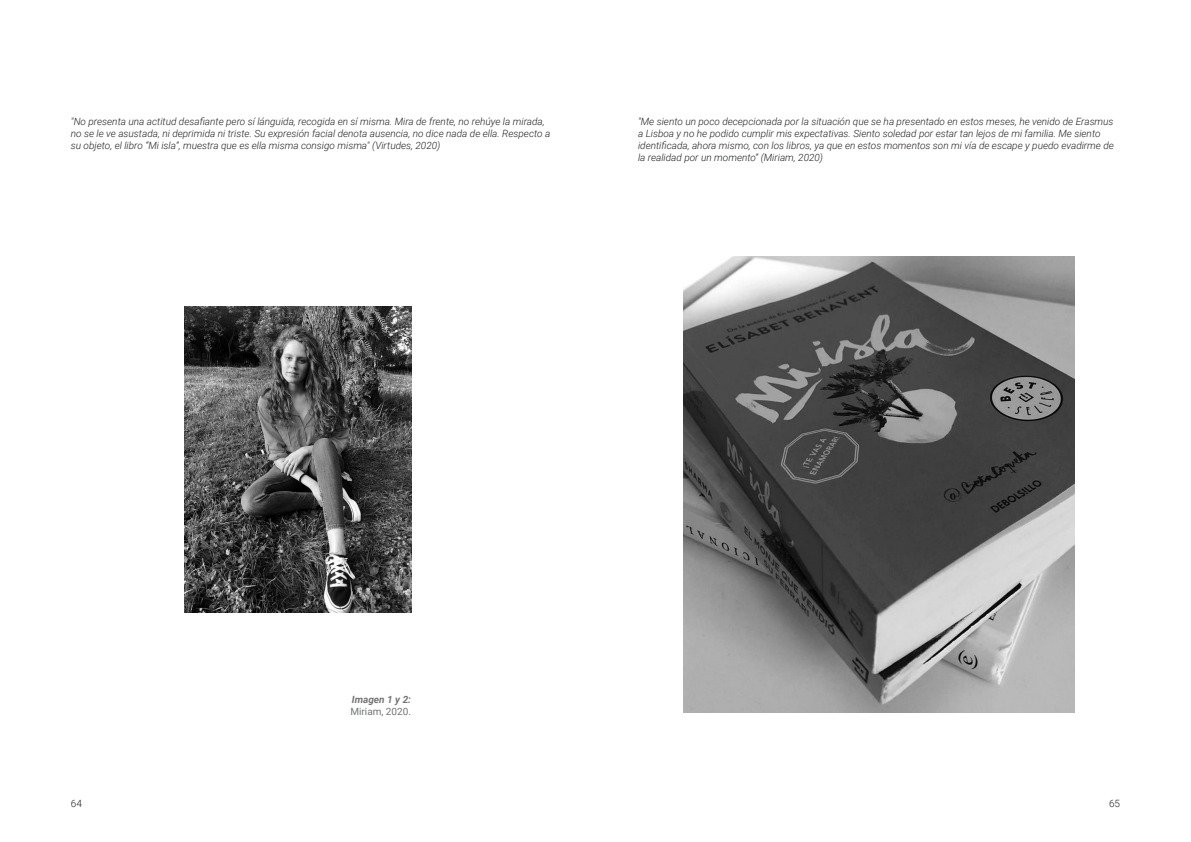
<style>
.page{position:relative;width:1191px;height:842px;background:#fff}
.page>*{position:absolute;margin:0;border:0;box-sizing:border-box;transform-origin:0 0}
.t1{font:italic 300 10px/12px "Roboto";color:#231f20}
.t2{font:10px "Roboto";color:#727576}
.t3{font:italic 700 10px "Roboto";color:#727576}
.t4{font:300 10px "Roboto";color:#231f20}
</style>
<div class="page">
<img style="left:184px;top:306px;width:227px;height:306px">
<img style="left:683px;top:256px;width:391px;height:457px">
<p class="t1" style="left:71px;top:115px;width:481px">"No presenta una actitud desafiante pero sí lánguida, recogida en sí misma. Mira de frente, no rehúye la mirada, no se le ve asustada, ni deprimida ni triste. Su expresión facial denota ausencia, no dice nada de ella. Respecto a su objeto, el libro “Mi isla”, muestra que es ella misma consigo misma" (Virtudes, 2020)</p>
<p class="t1" style="left:638px;top:115px;width:477px">"Me siento un poco decepcionada por la situación que se ha presentado en estos meses, he venido de Erasmus a Lisboa y no he podido cumplir mis expectativas. Siento soledad por estar tan lejos de mi familia. Me siento identificada, ahora mismo, con los libros, ya que en estos momentos son mi vía de escape y puedo evadirme de la realidad por un momento” (Miriam, 2020)</p>
<p class="t3" style="left:352px;top:693px;width:61px">Imagen 1 y 2:</p>
<p class="t2" style="left:350px;top:705px;width:62px">Miriam, 2020.</p>
<p class="t4" style="left:71px;top:797px;width:13px">64</p>
<p class="t4" style="left:1109px;top:797px;width:13px">65</p>
</div>
